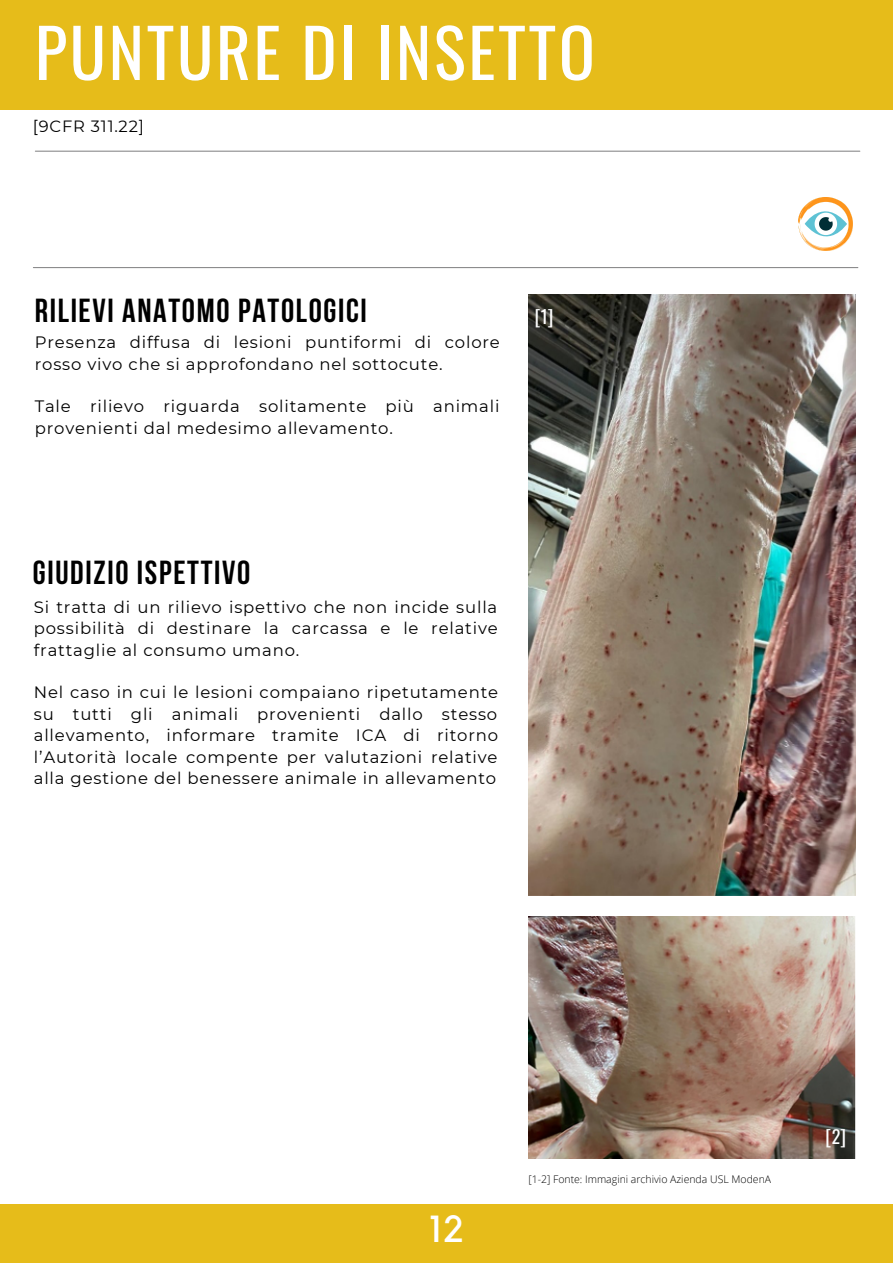
<style>
.page{position:relative;width:893px;height:1264px;background:#fff}
.page>*{position:absolute;margin:0;border:0;box-sizing:border-box;transform-origin:0 0}
.t1{font:66.9px "Oswald";letter-spacing:.04em;color:#fff}
.t2{font:37.5px "Kollektif";color:#fff}
.t3{font:700 33.15px "Bebas Neue";letter-spacing:.05em;color:#000}
.t4{font:18px "Oswald";color:#fff}
.t5{font:16.5px/21.3px "Montserrat";letter-spacing:.05em;color:#000}
.t6{font:16.35px "Montserrat";letter-spacing:.05em;color:#000}
.t7{font:300 10.5px "Open Sans";color:#000}
</style>
<div class="page">
<div style="left:0;top:1203px;width:892px;height:59px;background:#e6bc1a"></div>
<img style="left:798px;top:207px;width:54px;height:34px">
<svg style="left:804px;top:197px;width:43px;height:54px"></svg>
<div style="left:0;top:0;width:892px;height:109px;background:#e6bc1a"></div>
<hr style="left:33px;top:267px;width:824px;height:1px;background:#8c8c8d">
<hr style="left:35px;top:151px;width:824px;height:1px;background:#8c8c8d">
<img style="left:528px;top:916px;width:327px;height:242px">
<img style="left:528px;top:294px;width:327px;height:602px">
<h1 class="t1" style="left:35px;top:0;width:561px">PUNTURE DI INSETTO</h1>
<p class="t6" style="left:33px;top:116px;width:113px">[9CFR 311.22]</p>
<h3 class="t3" style="left:35px;top:297px;width:333px">RILIEVI ANATOMO PATOLOGICI</h3>
<p class="t5" style="left:35px;top:331px;width:466px">Presenza diffusa di lesioni puntiformi di colore rosso vivo che si approfondano nel sottocute.</p>
<p class="t5" style="left:35px;top:396px;width:466px">Tale rilievo riguarda solitamente più animali provenienti dal medesimo allevamento.</p>
<p class="t4" style="left:534px;top:302px;width:20px">[1]</p>
<h3 class="t3" style="left:33px;top:558px;width:219px">GIUDIZIO ISPETTIVO</h3>
<p class="t5" style="left:34px;top:596px;width:465px;text-align:justify">Si tratta di un rilievo ispettivo che non incide sulla possibilità di destinare la carcassa e le relative frattaglie al consumo umano.</p>
<p class="t5" style="left:34px;top:682px;width:466px;text-align:justify">Nel caso in cui le lesioni compaiano ripetutamente su tutti gli animali provenienti dallo stesso allevamento, informare tramite ICA di ritorno l’Autorità locale compente per valutazioni relative alla gestione del benessere animale in allevamento</p>
<h2 class="t2" style="left:430px;top:1212px;width:35px">12</h2>
<p class="t7" style="left:528px;top:1171px;width:244px">[1-2] Fonte: Immagini archivio Azienda USL ModenA</p>
<p class="t4" style="left:825px;top:1122px;width:22px">[2]</p>
</div>
